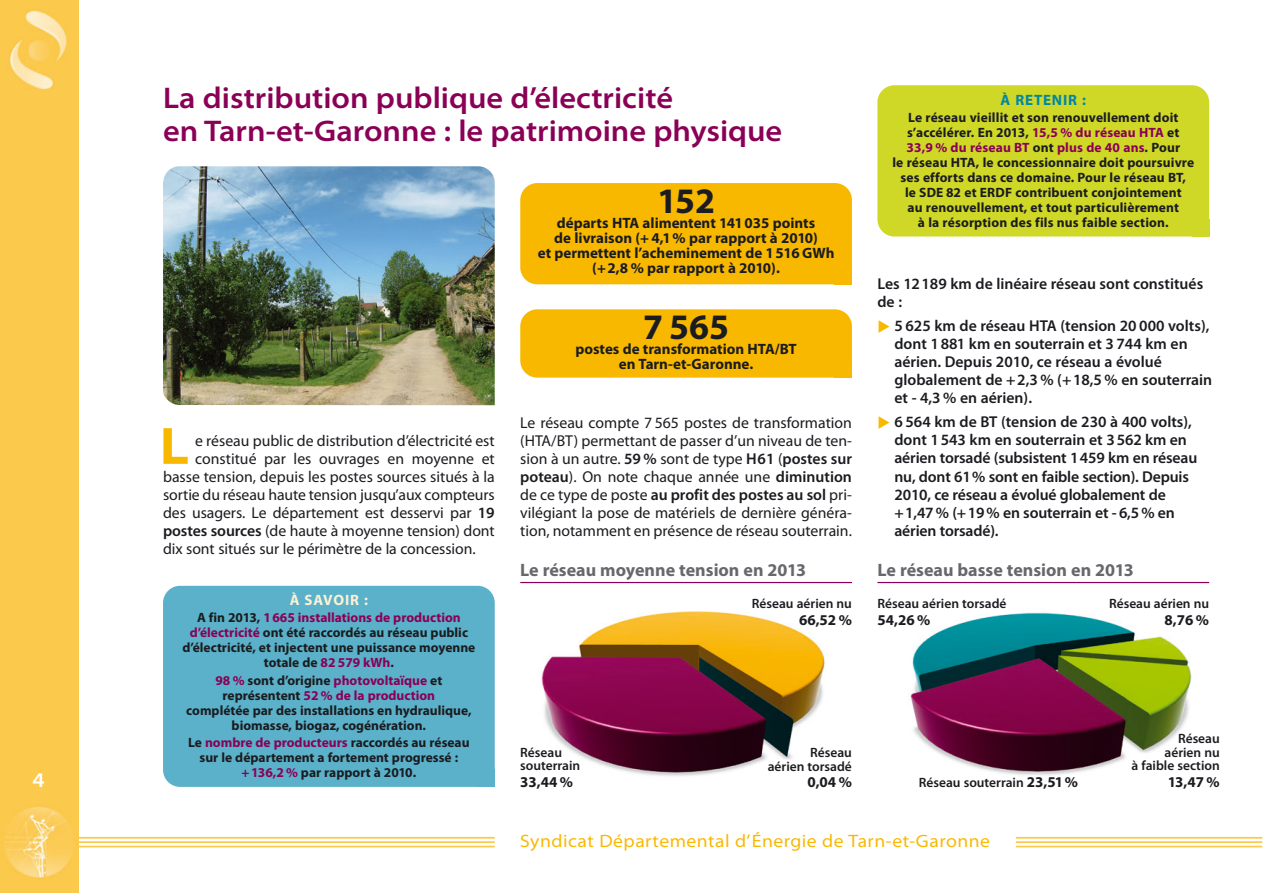
<style>
.page{position:relative;width:1263px;height:893px;background:#fff}
.page>*{position:absolute;margin:0;border:0;box-sizing:border-box;transform-origin:0 0}
.t1{font:700 semi-expanded 52.8px "Myriad Pro";color:#f9b800}
.t2{font:700 36px "Myriad Pro";color:#1b1c20}
.t3{font:600 semi-expanded 30px/33px "Myriad Pro";color:#8a0056}
.t4{font:600 semi-expanded 21px "Myriad Pro";color:#fff}
.t5{font:700 18px "Myriad Pro";color:#68676c}
.t6{font:semi-expanded 18px "Myriad Pro";letter-spacing:.03em;color:#f9b800}
.t7{font:15.75px/18px "Myriad Pro";letter-spacing:-.005em;color:#1b1c20;text-align:justify}
.t8{font:600 15.75px/18px "Myriad Pro";color:#1b1c20}
.t9{font:700 15px/15px "Myriad Pro";color:#1b1c20;text-align:center}
.t10{font:700 15px "Myriad Pro";letter-spacing:.055em;color:#0086a7}
.t11{font:700 15px "Myriad Pro";letter-spacing:.055em;color:#fef1d5}
.t12{font:700 13.5px/15px "Myriad Pro";color:#1b1c20;text-align:center}
.t13{font:600 13.5px/13.5px "Myriad Pro";color:#1b1c20;text-align:right}
.s1{font-weight:600}
.s2{color:#8a0056}
.s3{font-weight:700;font-size:15px}
</style>
<div class="page">
<div style="left:0;top:0;width:78px;height:893px;background:#fbc94b"></div>
<img style="left:8px;top:10px;width:59px;height:80px">
<hr style="left:78px;top:837px;width:417px;height:2px;background:#fbc94b">
<hr style="left:78px;top:841px;width:417px;height:2px;background:#fbc94b">
<hr style="left:78px;top:846px;width:417px;height:1px;background:#fbc94b">
<hr style="left:1016px;top:837px;width:246px;height:2px;background:#fbc94b">
<hr style="left:1016px;top:841px;width:246px;height:2px;background:#fbc94b">
<hr style="left:1016px;top:846px;width:246px;height:1px;background:#fbc94b">
<img style="left:4px;top:807px;width:68px;height:71px">
<div style="left:1192px;top:220px;width:17px;height:17px;background:#cfd827"></div>
<div style="left:877px;top:85px;width:332px;height:152px;background:#cfd827;border-radius:17px"></div>
<hr style="left:520px;top:582px;width:332px;height:1px;background:#8a0056">
<hr style="left:877px;top:582px;width:332px;height:1px;background:#8a0056">
<div style="left:835px;top:361px;width:17px;height:17px;background:#f9b800"></div>
<div style="left:520px;top:309px;width:332px;height:69px;background:#f9b800;border-radius:17px"></div>
<div style="left:835px;top:267px;width:17px;height:17px;background:#f9b800"></div>
<div style="left:520px;top:183px;width:332px;height:101px;background:#f9b800;border-radius:17px"></div>
<img style="left:541px;top:611px;width:284px;height:165px">
<img style="left:910px;top:612px;width:282px;height:164px">
<img style="left:163px;top:166px;width:332px;height:239px">
<div style="left:478px;top:770px;width:17px;height:17px;background:#5ab1c9"></div>
<div style="left:163px;top:586px;width:332px;height:201px;background:#5ab1c9;border-radius:17px"></div>
<h3 class="t4" style="left:33px;top:772px;width:14px">4</h3>
<h3 class="t3" style="left:163px;top:83px;width:621px">La distribution publique d’électricité<br>en Tarn-et-Garonne : le patrimoine physique</h3>
<h2 class="t2" style="left:657px;top:187px;width:59px">152</h2>
<p class="t9" style="left:538px;top:217px;width:298px">départs HTA alimentent 141 035 points<br>de livraison (+ 4,1 % par rapport à 2010)<br>et permettent l’acheminement de 1 516 GWh (+ 2,8 % par rapport à 2010).</p>
<h1 class="t1" style="left:160px;top:426px;width:31px">L</h1>
<p class="t7" style="left:195px;top:433px;width:301px">e réseau public de distribution d’électricité est</p>
<p class="t7" style="left:195px;top:451px;width:301px">constitué par les ouvrages en moyenne et</p>
<p class="t7" style="left:163px;top:469px;width:333px">basse tension, depuis les postes sources situés à la</p>
<p class="t7" style="left:163px;top:487px;width:333px">sortie du réseau haute tension jusqu’aux compteurs</p>
<p class="t7" style="left:163px;top:505px;width:333px">des usagers. Le département est desservi par <span class="s1">19</span></p>
<p class="t7" style="left:163px;top:523px;width:333px"><span class="s1">postes sources</span> (de haute à moyenne tension) dont</p>
<p class="t7" style="left:163px;top:541px;width:314px">dix sont situés sur le périmètre de la concession.</p>
<h2 class="t2" style="left:643px;top:314px;width:87px">7 565</h2>
<p class="t9" style="left:575px;top:343px;width:223px">postes de transformation HTA/BT en Tarn-et-Garonne.</p>
<p class="t7" style="left:520px;top:414px;width:333px">Le réseau compte 7 565 postes de transformation (HTA/BT) permettant de passer d’un niveau de ten&shy;sion à un autre. <span class="s1">59 %</span> sont de type <span class="s1">H61</span> (<span class="s1">postes sur poteau</span>). On note chaque année une <span class="s1">diminution </span>de ce type de poste <span class="s1">au profit des postes au sol</span> pri&shy;vilégiant la pose de matériels de dernière généra&shy;tion, notamment en présence de réseau souterrain.</p>
<p class="t10" style="left:1000px;top:94px;width:87px">À RETENIR :</p>
<p class="t12" style="left:892px;top:111px;width:303px">Le réseau vieillit et son renouvellement doit s’accélérer. En 2013, <span class="s2">15,5 % du réseau HTA</span> et <span class="s2">33,9 % du réseau BT</span> ont <span class="s2">plus de 40 ans</span>. Pour<br>le réseau HTA, le concessionnaire doit poursuivre ses efforts dans ce domaine. Pour le réseau BT,<br>le SDE 82 et ERDF contribuent conjointement<br>au renouvellement, et tout particulièrement<br>à la résorption des fils nus faible section.</p>
<p class="t8" style="left:877px;top:276px;width:327px">Les 12189 km de linéaire réseau sont constitués de :</p>
<p class="t8" style="left:894px;top:318px;width:319px">5 625 km de réseau HTA (tension 20 000 volts), dont 1881 km en souterrain et 3 744 km en aérien. Depuis 2010, ce réseau a évolué globalement de +2,3 % (+18,5 % en souterrain et - 4,3 % en aérien).</p>
<p class="t8" style="left:894px;top:414px;width:304px">6 564 km de BT (tension de 230 à 400 volts), dont 1543 km en souterrain et 3 562 km en aérien torsadé (subsistent 1459 km en réseau nu, dont 61% sont en faible section). Depuis 2010, ce réseau a évolué globalement de +1,47 % (+19 % en souterrain et - 6,5 % en aérien torsadé).</p>
<p class="t11" style="left:290px;top:595px;width:80px">À SAVOIR :</p>
<p class="t12" style="left:182px;top:611px;width:294px">A fin 2013, <span class="s2">1 665 installations de production d’électricité</span> ont été raccordés au réseau public d’électricité, et injectent une puissance moyenne totale de <span class="s2">82 579 kWh</span>.</p>
<p class="t12" style="left:186px;top:673px;width:287px"><span class="s2">98 %</span> sont d’origine <span class="s2">photovoltaïque</span> et représentent <span class="s2">52 % de la production<br></span>complétée par des installations en hydraulique, biomasse, biogaz, cogénération.</p>
<p class="t12" style="left:188px;top:736px;width:283px">Le <span class="s2">nombre de producteurs</span> raccordés au réseau sur le département a fortement progressé :<br><span class="s2">+ 136,2 %</span> par rapport à 2010.</p>
<h3 class="t5" style="left:520px;top:563px;width:287px">Le réseau moyenne tension en 2013</h3>
<h3 class="t5" style="left:877px;top:563px;width:258px">Le réseau basse tension en 2013</h3>
<p class="t13" style="left:752px;top:598px;width:102px">Réseau aérien nu</p>
<p class="t9" style="left:799px;top:613px;width:54px">66,52 %</p>
<p class="t13" style="left:877px;top:598px;width:131px">Réseau aérien torsadé</p>
<p class="t9" style="left:877px;top:613px;width:54px">54,26 %</p>
<p class="t13" style="left:1109px;top:598px;width:102px">Réseau aérien nu</p>
<p class="t9" style="left:1164px;top:613px;width:46px">8,76 %</p>
<p class="t13" style="left:520px;top:746px;width:62px;text-align:left">Réseau souterrain</p>
<p class="t9" style="left:520px;top:775px;width:54px">33,44 %</p>
<p class="t13" style="left:919px;top:776px;width:161px">Réseau souterrain <span class="s3">23,51 %</span></p>
<p class="t13" style="left:768px;top:747px;width:86px">Réseau<br>aérien torsadé</p>
<p class="t9" style="left:807px;top:775px;width:46px">0,04 %</p>
<h3 class="t6" style="left:520px;top:834px;width:471px">Syndicat Départemental d’Énergie de Tarn-et-Garonne</h3>
<p class="t13" style="left:1131px;top:733px;width:90px">Réseau<br>aérien nu<br>à faible section</p>
<p class="t9" style="left:1168px;top:775px;width:54px">13,47 %</p>
</div>
